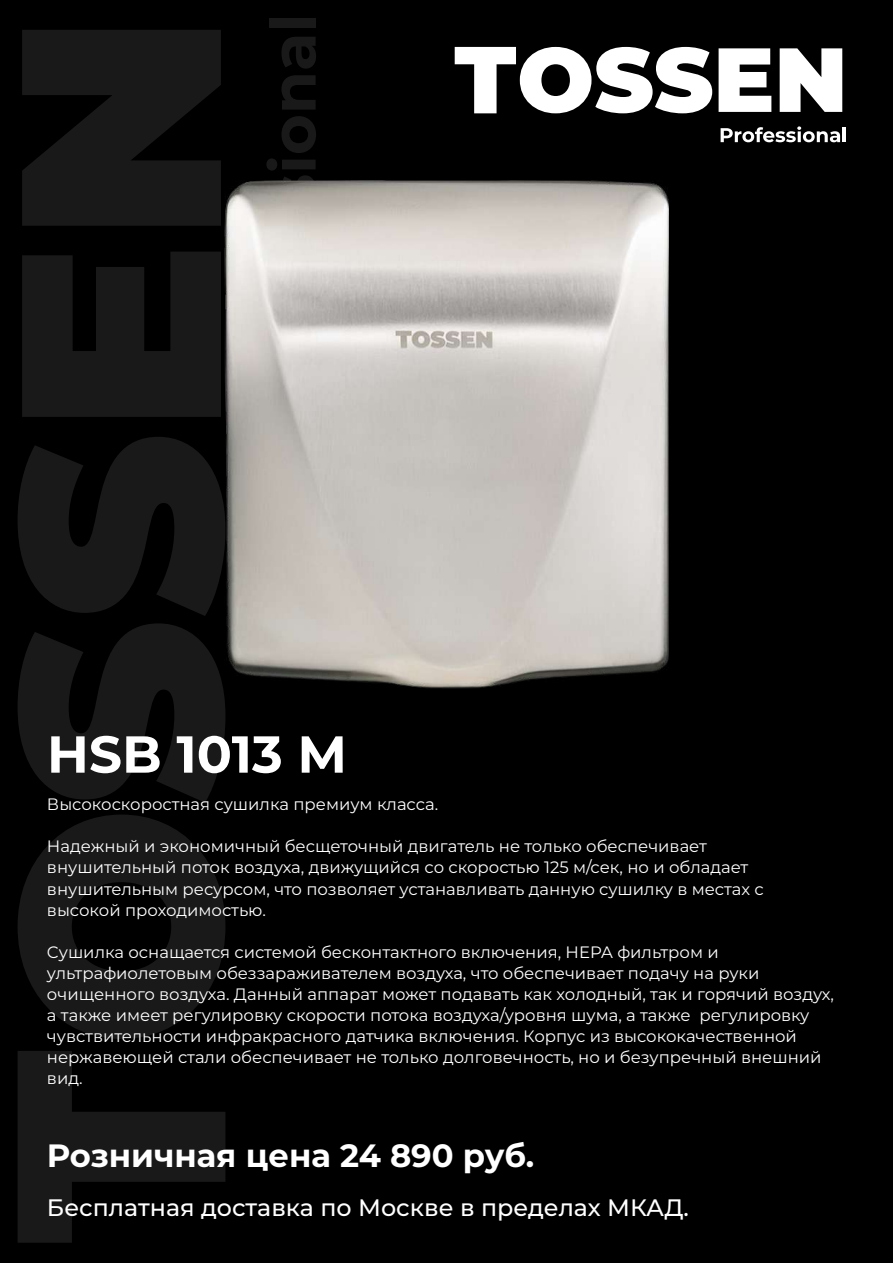
<style>
.page{position:relative;width:893px;height:1263px;background:#000}
.page>*{position:absolute;margin:0;border:0;box-sizing:border-box;transform-origin:0 0}
.t1{font:700 51.9px "Montserrat";color:#fff}
.t2{font:700 32.25px "Montserrat";color:#fff}
.t3{font:500 23.85px "Montserrat";color:#fff}
.t4{font:16.5px "Montserrat";color:#fff}
</style>
<div class="page">
<hr style="left:843px;top:127px;width:3px;height:15px;background:#fff">
<svg style="left:455px;top:47px;width:257px;height:66px"></svg>
<svg style="left:719px;top:48px;width:52px;height:64px;background:#d1d1d1"></svg>
<svg style="left:780px;top:48px;width:62px;height:64px"></svg>
<svg style="left:721px;top:126px;width:119px;height:16px"></svg>
<div style="left:269px;top:18px;width:47px;height:10px;background:#191919"></div>
<svg style="left:18px;top:1051px;width:207px;height:192px"></svg>
<svg style="left:18px;top:814px;width:207px;height:225px;fill:#191919"></svg>
<svg style="left:18px;top:623px;width:207px;height:179px"></svg>
<svg style="left:18px;top:437px;width:206px;height:179px"></svg>
<svg style="left:22px;top:252px;width:199px;height:165px"></svg>
<svg style="left:22px;top:30px;width:199px;height:196px"></svg>
<svg style="left:266px;top:116px;width:50px;height:65px"></svg>
<svg style="left:281px;top:75px;width:35px;height:35px"></svg>
<svg style="left:281px;top:37px;width:35px;height:32px"></svg>
<img style="left:224px;top:181px;width:445px;height:507px">
<h1 class="t1" style="left:47px;top:717px;width:301px">HSB 1013 M</h1>
<p class="t4" style="left:47px;top:793px;width:393px">Высокоскоростная сушилка премиум класса.</p>
<p class="t4" style="left:47px;top:835px;width:661px">Надежный и экономичный бесщеточный двигатель не только обеспечивает</p>
<p class="t4" style="left:47px;top:856px;width:703px">внушительный поток воздуха, движущийся со скоростью 125 м/сек, но и обладает</p>
<p class="t4" style="left:47px;top:877px;width:718px">внушительным ресурсом, что позволяет устанавливать данную сушилку в местах с</p>
<p class="t4" style="left:47px;top:898px;width:220px">высокой проходимостью.</p>
<p class="t4" style="left:47px;top:940px;width:673px">Сушилка оснащается системой бесконтактного включения, HEPA фильтром и</p>
<p class="t4" style="left:47px;top:961px;width:714px">ультрафиолетовым обеззараживателем воздуха, что обеспечивает подачу на руки</p>
<p class="t4" style="left:47px;top:982px;width:788px">очищенного воздуха. Данный аппарат может подавать как холодный, так и горячий воздух,</p>
<p class="t4" style="left:47px;top:1003px;width:764px">а также имеет регулировку скорости потока воздуха/уровня шума, а также регулировку</p>
<p class="t4" style="left:47px;top:1024px;width:751px">чувствительности инфракрасного датчика включения. Корпус из высококачественной</p>
<p class="t4" style="left:47px;top:1045px;width:776px">нержавеющей стали обеспечивает не только долговечность, но и безупречный внешний</p>
<p class="t4" style="left:47px;top:1066px;width:37px">вид.</p>
<h2 class="t2" style="left:47px;top:1132px;width:489px">Розничная цена 24 890 руб.</h2>
<h3 class="t3" style="left:47px;top:1191px;width:644px">Бесплатная доставка по Москве в пределах МКАД.</h3>
</div>
